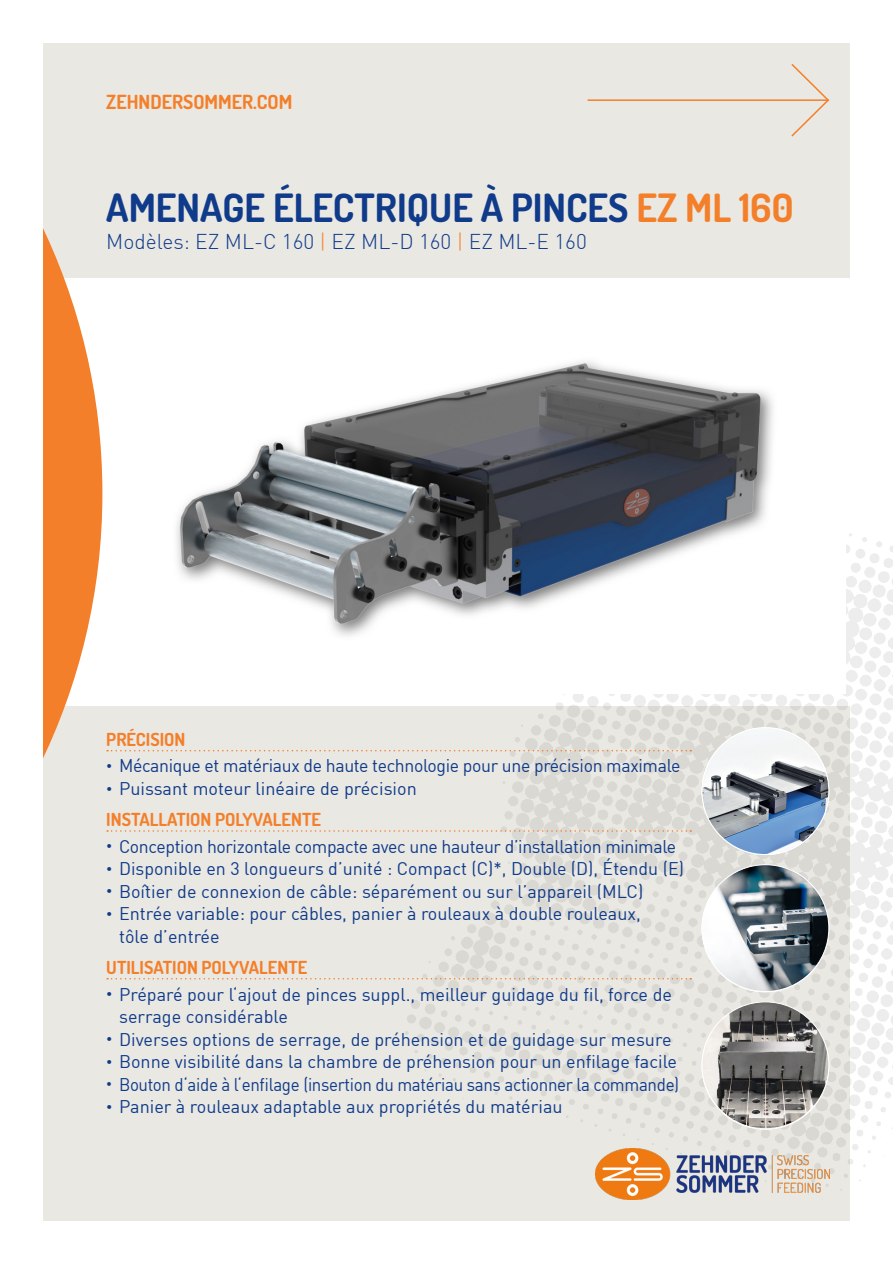
<style>
.page{position:relative;width:893px;height:1263px;background:#fff}
.page>*{position:absolute;margin:0;border:0;box-sizing:border-box;transform-origin:0 0}
.t1{font:700 39px "Dosis";color:#103b8a}
.t2{font:300 21px "DIN";color:#103b8a}
.t3{font:700 19.5px "Dosis";color:#f47f2a}
.t4{font:18px/22.5px "DIN";color:#103b8a}
.t5{font:18px "DIN";letter-spacing:-.02em;color:#103b8a}
.t6{font:18px "DIN";letter-spacing:-.02em;color:#103b8a;scale:.94 1}
.t7{font:700 18px "Dosis";color:#f47f2a}
.s1{color:#f47f2a}
.s2{font-size:12px}
</style>
<div class="page">
<div style="left:43px;top:43px;width:807px;height:1177px;background:#eae8e2"></div>
<div style="left:0;top:279px;width:893px;height:427px;background:#fff"></div>
<svg style="left:43px;top:228px;width:59px;height:530px;fill:#f47f2a"></svg>
<hr style="left:588px;top:99px;width:240px;height:2px;background:#f47f2a">
<svg style="left:790px;top:64px;width:40px;height:73px"></svg>
<img style="left:384px;top:533px;width:509px;height:667px">
<img style="left:595px;top:1149px;width:234px;height:50px">
<img style="left:176px;top:361px;width:669px;height:333px">
<img style="left:702px;top:865px;width:127px;height:126px;border-radius:62px">
<img style="left:702px;top:1002px;width:127px;height:127px;border-radius:63px">
<img style="left:702px;top:728px;width:127px;height:126px;border-radius:63px">
<svg style="left:107px;top:750px;width:584px;height:1px"></svg>
<svg style="left:107px;top:830px;width:584px;height:2px"></svg>
<svg style="left:107px;top:978px;width:584px;height:1px"></svg>
<p class="t3" style="left:106px;top:87px;width:188px">ZEHNDERSOMMER.COM</p>
<p class="t1" style="left:106px;top:179px;width:689px">AMENAGE ÉLECTRIQUE À PINCES <span class="s1">EZ ML 160</span></p>
<p class="t2" style="left:106px;top:228px;width:482px">Modèles: EZ ML-C 160 <span class="s1">|</span> EZ ML-D 160 <span class="s1">|</span> EZ ML-E 160</p>
<p class="t7" style="left:106px;top:726px;width:81px">PRÉCISION</p>
<p class="t5" style="left:106px;top:755px;width:576px"><span class="s2">•</span> Mécanique et matériaux de haute technologie pour une précision maximale</p>
<p class="t4" style="left:106px;top:777px;width:312px"><span class="s2">•</span> Puissant moteur linéaire de précision</p>
<p class="t7" style="left:106px;top:806px;width:216px">INSTALLATION POLYVALENTE</p>
<p class="t5" style="left:106px;top:835px;width:571px"><span class="s2">•</span> Conception horizontale compacte avec une hauteur d’installation minimale</p>
<p class="t4" style="left:106px;top:857px;width:579px"><span class="s2">•</span> Disponible en 3 longueurs d’unité : Compact (C)*, Double (D), Étendu (E)</p>
<p class="t4" style="left:106px;top:880px;width:539px"><span class="s2">•</span> Boîtier de connexion de câble: séparément ou sur l’appareil (MLC)</p>
<p class="t4" style="left:119px;top:902px;width:523px;text-indent:-13px"><span class="s2">•</span> Entrée variable: pour câbles, panier à rouleaux à double rouleaux, tôle d’entrée</p>
<p class="t7" style="left:106px;top:954px;width:203px">UTILISATION POLYVALENTE</p>
<p class="t4" style="left:119px;top:982px;width:554px;text-indent:-13px"><span class="s2">•</span> Préparé pour l‘ajout de pinces suppl., meilleur guidage du fil, force de serrage considérable</p>
<p class="t4" style="left:106px;top:1027px;width:567px"><span class="s2">•</span> Diverses options de serrage, de préhension et de guidage sur mesure</p>
<p class="t4" style="left:106px;top:1050px;width:572px"><span class="s2">•</span> Bonne visibilité dans la chambre de préhension pour un enfilage facile</p>
<p class="t6" style="left:106px;top:1073px;width:611px"><span class="s2">•</span> Bouton d‘aide à l‘enfilage (insertion du matériau sans actionner la commande)</p>
<p class="t4" style="left:106px;top:1095px;width:458px"><span class="s2">•</span> Panier à rouleaux adaptable aux propriétés du matériau</p>
</div>
